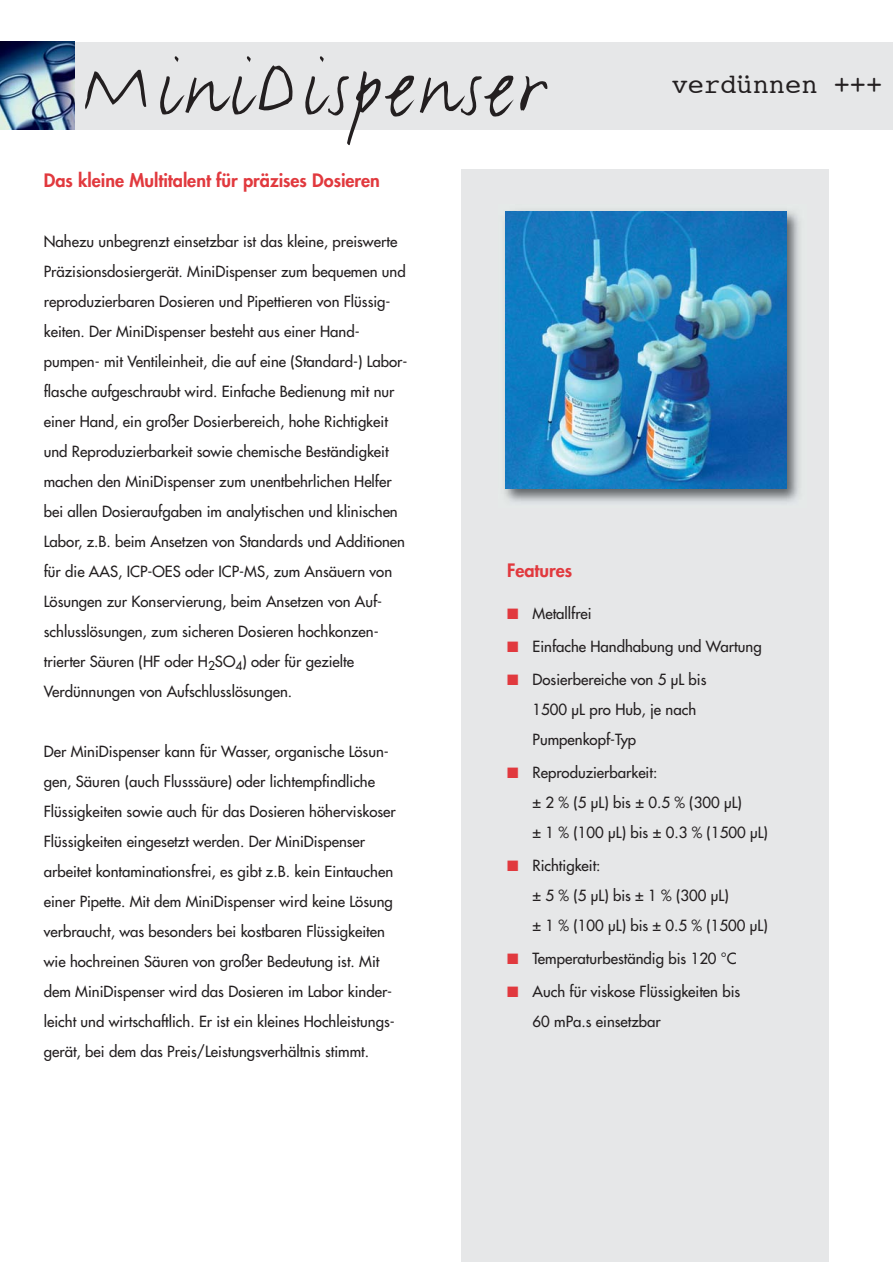
<style>
.page{position:relative;width:893px;height:1263px;background:#fff}
.page>*{position:absolute;margin:0;border:0;box-sizing:border-box;transform-origin:0 0}
.t1{font:93px "FF Justlefthand";letter-spacing:.05em;color:#231f20}
.t2{font:27px "Courier";color:#231f20}
.t3{font:800 18px "Futura";color:#e1393e}
.t4{font:15px/30px "Futura";color:#231f20}
.s1{color:#e1393e}
</style>
<div class="page">
<div style="left:461px;top:169px;width:368px;height:1093px;background:#e6e7e8"></div>
<img style="left:504px;top:211px;width:296px;height:291px">
<img style="left:505px;top:212px;width:281px;height:276px">
<div style="left:74px;top:42px;width:818px;height:87px;background:#e6e7e8"></div>
<img style="left:0;top:42px;width:75px;height:87px">
<h1 class="t1" style="left:82px;top:24px;width:464px">MiniDispenser</h1>
<p class="t3" style="left:44px;top:171px;width:338px">Das kleine Multitalent für präzises Dosieren</p>
<h2 class="t2" style="left:672px;top:73px;width:212px">verdünnen +++</h2>
<p class="t4" style="left:44px;top:227px;width:365px">Nahezu unbegrenzt einsetzbar ist das kleine, preiswerte Präzisionsdosiergerät. MiniDispenser zum bequemen und reproduzierbaren Dosieren und Pipettieren von Flüssig&shy;keiten. Der MiniDispenser besteht aus einer Hand&shy;pumpen- mit Ventileinheit, die auf eine (Standard-) Labor&shy;flasche aufgeschraubt wird. Einfache Bedienung mit nur einer Hand, ein großer Dosierbereich, hohe Richtigkeit und Reproduzierbarkeit sowie chemische Beständigkeit machen den MiniDispenser zum unentbehrlichen Helfer bei allen Dosieraufgaben im analytischen und klinischen Labor, z.B. beim Ansetzen von Standards und Additionen für die AAS, ICP-OES oder ICP-MS, zum Ansäuern von Lösungen zur Konservierung, beim Ansetzen von Auf&shy;schlusslösungen, zum sicheren Dosieren hochkonzen&shy;trierter Säuren (HF oder H<sub>2</sub>SO<sub>4</sub>) oder für gezielte Verdünnungen von Aufschlusslösungen.</p>
<p class="t4" style="left:44px;top:737px;width:353px">Der MiniDispenser kann für Wasser, organische Lösun&shy;gen, Säuren (auch Flusssäure) oder lichtempfindliche Flüssigkeiten sowie auch für das Dosieren höherviskoser Flüssigkeiten eingesetzt werden. Der MiniDispenser arbeitet kontaminationsfrei, es gibt z.B. kein Eintauchen einer Pipette. Mit dem MiniDispenser wird keine Lösung verbraucht, was besonders bei kostbaren Flüssigkeiten wie hochreinen Säuren von großer Bedeutung ist. Mit dem MiniDispenser wird das Dosieren im Labor kinder&shy;leicht und wirtschaftlich. Er ist ein kleines Hochleistungs&shy;gerät, bei dem das Preis/Leistungsverhältnis stimmt.</p>
<p class="t3" style="left:507px;top:562px;width:67px">Features</p>
<p class="t4" style="left:507px;top:599px;width:86px"><span class="s1">■</span> Metallfrei</p>
<p class="t4" style="left:507px;top:632px;width:256px"><span class="s1">■</span> Einfache Handhabung und Wartung</p>
<p class="t4" style="left:532px;top:665px;width:175px;text-indent:-26px"><span class="s1">■</span> Dosierbereiche von 5 µL bis<br>1500 µL pro Hub, je nach<br>Pumpenkopf-Typ</p>
<p class="t4" style="left:532px;top:758px;width:237px;text-indent:-26px"><span class="s1">■</span> Reproduzierbarkeit:<br>± 2 % (5 µL) bis ± 0.5 % (300 µL)<br>± 1 % (100 µL) bis ± 0.3 % (1500 µL)</p>
<p class="t4" style="left:532px;top:851px;width:237px;text-indent:-26px"><span class="s1">■</span> Richtigkeit:<br>± 5 % (5 µL) bis ± 1 % (300 µL)<br>± 1 % (100 µL) bis ± 0.5 % (1500 µL)</p>
<p class="t4" style="left:507px;top:944px;width:231px"><span class="s1">■</span> Temperaturbeständig bis 120 °C</p>
<p class="t4" style="left:532px;top:977px;width:209px;text-indent:-26px"><span class="s1">■</span> Auch für viskose Flüssigkeiten bis<br>60 mPa.s einsetzbar</p>
</div>
